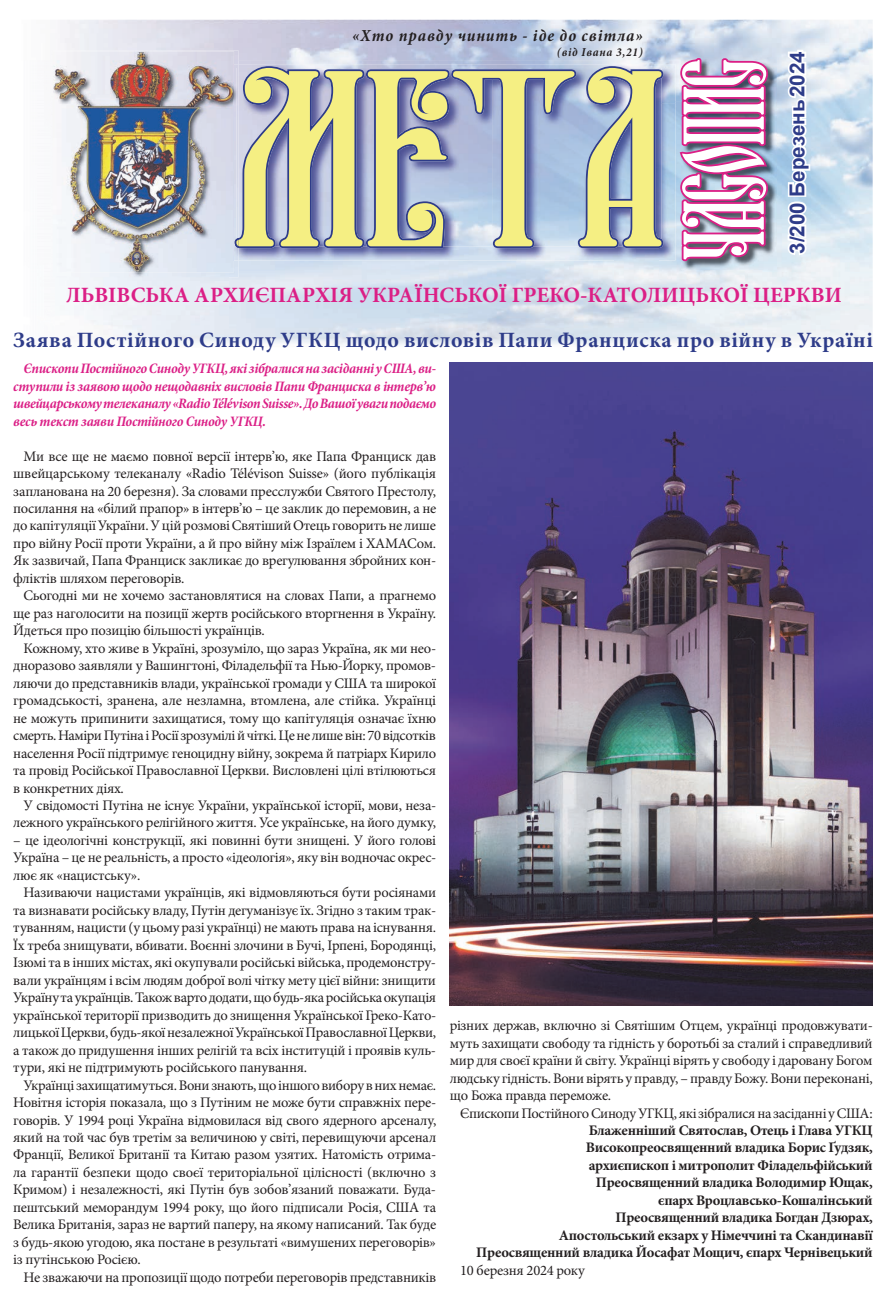
<style>
.page{position:relative;width:886px;height:1312px;background:#fff}
.page>*{position:absolute;margin:0;border:0;box-sizing:border-box;transform-origin:0 0}
.t1{font:242.5px "Ancient Kyiv";color:#f5ef83;scale:1.07 1}
.t2{font:111.12px "Ancient Kyiv";color:#fff;scale:.82 1}
.t3{font:700 21.88px "Minion Pro";letter-spacing:.03em;color:#2e3c89}
.t4{font:700 21.88px "Minion Pro";color:#db1f86}
.t5{font:700 20.62px "Arial";color:#2e3c89}
.t6{font:italic 700 condensed 17px "Minion Pro";letter-spacing:.06em;color:#231f20}
.t7{font:14.5px/17.5px "Minion Pro";letter-spacing:-.02em;color:#231f20;text-align:justify}
.t8{font:700 14.5px/17.5px "Minion Pro";letter-spacing:-.02em;color:#231f20;text-align:right}
.t9{font:italic 700 condensed 14.5px/17.5px "Minion Pro";letter-spacing:-.02em;color:#db1f86;text-align:justify}
.t10{font:italic 700 condensed 12.12px "Minion Pro";letter-spacing:.06em;color:#231f20}
</style>
<div class="page">
<img style="left:60px;top:20px;width:813px;height:40px">
<img style="left:238px;top:60px;width:439px;height:41px">
<img style="left:744px;top:60px;width:129px;height:284px">
<img style="left:658px;top:101px;width:43px;height:242px">
<img style="left:238px;top:64px;width:437px;height:39px">
<img style="left:636px;top:103px;width:39px;height:157px">
<img style="left:238px;top:248px;width:398px;height:12px">
<svg style="left:238px;top:66px;width:425px;height:182px;background:#7782b4"></svg>
<img style="left:57px;top:50px;width:181px;height:227px">
<img style="left:234px;top:64px;width:4px;height:196px">
<img style="left:236px;top:68px;width:2px;height:170px">
<svg style="left:235px;top:238px;width:4px;height:10px"></svg>
<img style="left:52px;top:51px;width:182px;height:221px">
<img style="left:681px;top:59px;width:96px;height:211px">
<img style="left:677px;top:56px;width:93px;height:207px">
<svg style="left:782px;top:48px;width:30px;height:209px"></svg>
<img style="left:450px;top:362px;width:423px;height:643px">
<p class="t6" style="left:352px;top:29px;width:292px">«Хто правду чинить - іде до світла»</p>
<p class="t10" style="left:557px;top:47px;width:88px">(від Івана 3,21)</p>
<h2 class="t2" style="left:669px;top:259px;width:247px;rotate:-90deg">часопис</h2>
<h3 class="t5" style="left:783px;top:254px;width:204px;rotate:-90deg">3/200 Березень 2024</h3>
<h3 class="t4" style="left:66px;top:286px;width:777px">ЛЬВІВСЬКА АРХИЄПАРХІЯ УКРАЇНСЬКОЇ ГРЕКО-КАТОЛИЦЬКОЇ ЦЕРКВИ</h3>
<h3 class="t3" style="left:13px;top:331px;width:861px">Заява Постійного Синоду УГКЦ щодо висловів Папи Франциска про війну в Україні</h3>
<p class="t9" style="left:13px;top:361px;width:424px;text-indent:10px">Єпископи Постійного Синоду УГКЦ, які зібралися на засіданні у США, ви&shy;ступили із заявою щодо нещодавніх висловів Папи Франциска в інтерв’ю швейцарському телеканалу «Radio Télévison Suisse». До Вашої уваги подаємо весь текст заяви Постійного Синоду УГКЦ.</p>
<p class="t7" style="left:13px;top:448px;width:425px;text-indent:10px">Ми все ще не маємо повної версії інтерв’ю, яке Папа Франциск дав швейцарському телеканалу «Radio Télévison Suisse» (його публікація запланована на 20 березня). За словами пресслужби Святого Престолу, посилання на «білий прапор» в інтерв’ю – це заклик до перемовин, а не до капітуляції України. У цій розмові Святіший Отець говорить не лише про війну Росії проти України, а й про війну між Ізраїлем і ХАМАСом.<br>Як зазвичай, Папа Франциск закликає до врегулювання збройних кон&shy;фліктів шляхом переговорів.</p>
<p class="t7" style="left:13px;top:588px;width:424px;text-indent:10px">Сьогодні ми не хочемо застановлятися на словах Папи, а прагнемо ще раз наголосити на позиції жертв російського вторгнення в Україну.<br>Йдеться про позицію більшості українців.</p>
<p class="t7" style="left:13px;top:640px;width:424px;text-indent:10px">Кожному, хто живе в Україні, зрозуміло, що зараз Україна, як ми нео&shy;дноразово заявляли у Вашингтоні, Філадельфії та Нью-Йорку, промов&shy;ляючи до представників влади, української громади у США та широкої громадськості, зранена, але незламна, втомлена, але стійка. Українці не можуть припинити захищатися, тому що капітуляція означає їхню смерть. Наміри Путіна і Росії зрозумілі й чіткі. Це не лише він: 70 відсотків населення Росії підтримує геноцидну війну, зокрема й патріарх Кирило та провід Російської Православної Церкви. Висловлені цілі втілюються в конкретних діях.</p>
<p class="t7" style="left:13px;top:797px;width:424px;text-align:right">У свідомості Путіна не існує України, української історії, мови, неза&shy;лежного українського релігійного життя. Усе українське, на його думку,</p>
<p class="t7" style="left:13px;top:832px;width:425px">– це ідеологічні конструкції, які повинні бути знищені. У його голові Україна – це не реальність, а просто «ідеологія», яку він водночас окрес&shy;лює як «нацистську».</p>
<p class="t7" style="left:13px;top:884px;width:425px;text-indent:10px">Називаючи нацистами українців, які відмовляються бути росіянами та визнавати російську владу, Путін дегуманізує їх. Згідно з таким трак&shy;туванням, нацисти (у цьому разі українці) не мають права на існування.<br>Їх треба знищувати, вбивати. Воєнні злочини в Бучі, Ірпені, Бородянці, Ізюмі та в інших містах, які окупували російські війська, продемонстру&shy;вали українцям і всім людям доброї волі чітку мету цієї війни: знищити Україну та українців. Також варто додати, що будь-яка російська окупація української території призводить до знищення Української Греко-Като&shy;лицької Церкви, будь-якої незалежної Української Православної Церкви, а також до придушення інших релігій та всіх інституцій і проявів куль&shy;тури, які не підтримують російського панування.</p>
<p class="t7" style="left:13px;top:1077px;width:424px;text-indent:10px">Українці захищатимуться. Вони знають, що іншого вибору в них немає.<br>Новітня історія показала, що з Путіним не може бути справжніх пере&shy;говорів. У 1994 році Україна відмовилася від свого ядерного арсеналу, який на той час був третім за величиною у світі, перевищуючи арсенал Франції, Великої Британії та Китаю разом узятих. Натомість отрима&shy;ла гарантії безпеки щодо своєї територіальної цілісності (включно з Кримом) і незалежності, які Путін був зобов’язаний поважати. Буда&shy;пештський меморандум 1994 року, що його підписали Росія, США та Велика Британія, зараз не вартий паперу, на якому написаний. Так буде з будь-якою угодою, яка постане в результаті «вимушених переговорів» із путінською Росією.</p>
<p class="t7" style="left:24px;top:1269px;width:414px">Не зважаючи на пропозиції щодо потреби переговорів представників</p>
<h1 class="t1" style="left:236px;top:39px;width:404px">мета</h1>
<p class="t7" style="left:450px;top:1017px;width:424px">різних держав, включно зі Святішим Отцем, українці продовжувати&shy;муть захищати свободу та гідність у боротьбі за сталий і справедливий мир для своєї країни й світу. Українці вірять у свободу і даровану Богом людську гідність. Вони вірять у правду, – правду Божу. Вони переконані, що Божа правда переможе.</p>
<p class="t7" style="left:460px;top:1104px;width:414px">Єпископи Постійного Синоду УГКЦ, які зібралися на засіданні у США:</p>
<p class="t8" style="left:476px;top:1122px;width:398px">Блаженніший Святослав, Отець і Глава УГКЦ Високопреосвященний владика Борис Ґудзяк,<br>архиєпископ і митрополит Філадельфійський<br>Преосвященний владика Володимир Ющак,<br>єпарх Вроцлавсько-Кошалінський<br>Преосвященний владика Богдан Дзюрах,<br>Апостольський екзарх у Німеччині та Скандинавії Преосвященний владика Йосафат Мощич, єпарх Чернівецький</p>
<p class="t7" style="left:460px;top:1262px;width:126px">10 березня 2024 року</p>
</div>
